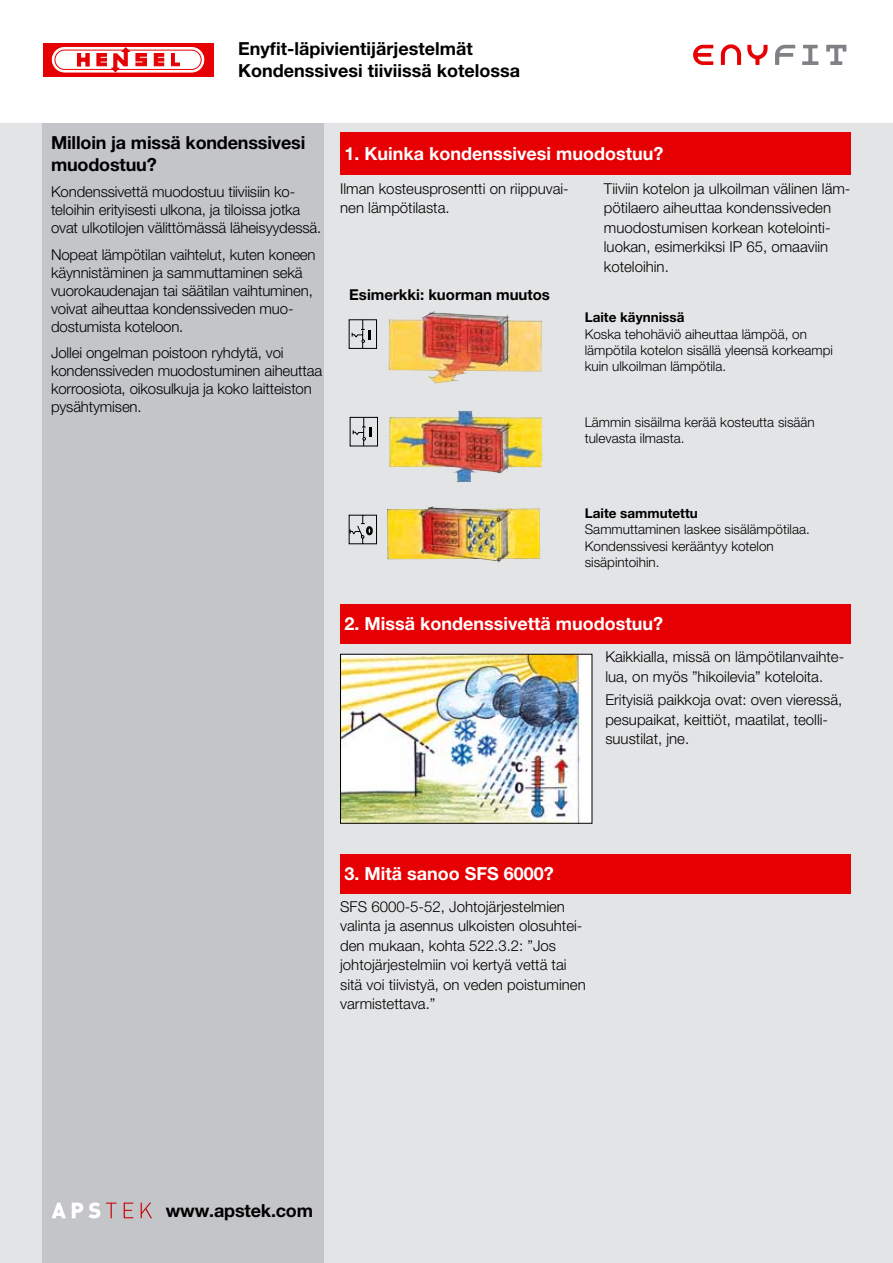
<style>
.page{position:relative;width:893px;height:1263px;background:#fff}
.page>*{position:absolute;margin:0;border:0;box-sizing:border-box;transform-origin:0 0}
.t1{font:700 18px/21.6px "Helvetica Neue LT Pro";color:#000}
.t2{font:700 18px "Helvetica Neue LT Pro";color:#fff}
.t3{font:300 15px/19.5px "Helvetica Neue LT Pro";color:#000}
.t4{font:700 15px "Helvetica Neue LT Pro";color:#000}
.t5{font:300 13.5px/16.2px "Helvetica Neue LT Pro";color:#000}
.t6{font:700 13.5px "Helvetica Neue LT Pro";color:#000}
</style>
<div class="page">
<div style="left:43px;top:43px;width:170px;height:33px;background:#e60003"></div>
<svg style="left:52px;top:47px;width:152px;height:26px"></svg>
<div style="left:0;top:123px;width:893px;height:1140px;background:#e3e4e6"></div>
<div style="left:340px;top:132px;width:510px;height:42px;background:#e60003"></div>
<div style="left:340px;top:604px;width:510px;height:40px;background:#e60003"></div>
<div style="left:340px;top:854px;width:510px;height:39px;background:#e60003"></div>
<img style="left:389px;top:410px;width:153px;height:73px">
<div style="left:350px;top:417px;width:28px;height:29px;border:1px solid #000"></div>
<svg style="left:353px;top:417px;width:18px;height:30px"></svg>
<svg style="left:349px;top:514px;width:28px;height:30px"></svg>
<img style="left:387px;top:506px;width:153px;height:57px">
<div style="left:349px;top:319px;width:28px;height:30px;border:1px solid #000"></div>
<svg style="left:352px;top:319px;width:19px;height:30px"></svg>
<img style="left:389px;top:311px;width:153px;height:72px">
<img style="left:342px;top:656px;width:248px;height:166px">
<div style="left:340px;top:654px;width:252px;height:170px;border:1px solid #000"></div>
<div style="left:43px;top:123px;width:281px;height:1140px;background:#c3c5c8"></div>
<svg style="left:747px;top:45px;width:21px;height:20px"></svg>
<svg style="left:693px;top:45px;width:20px;height:20px"></svg>
<svg style="left:721px;top:44px;width:20px;height:21px"></svg>
<svg style="left:802px;top:45px;width:16px;height:20px"></svg>
<svg style="left:826px;top:45px;width:20px;height:20px"></svg>
<svg style="left:775px;top:45px;width:20px;height:20px"></svg>
<svg style="left:106px;top:1202px;width:46px;height:16px"></svg>
<svg style="left:52px;top:1202px;width:48px;height:16px"></svg>
<p class="t1" style="left:238px;top:38px;width:283px">Enyfit-läpivientijärjestelmät<br>Kondenssivesi tiiviissä kotelossa</p>
<p class="t1" style="left:51px;top:131px;width:256px">Milloin ja missä kondenssivesi muodostuu?</p>
<p class="t3" style="left:51px;top:182px;width:272px;line-height:18px">Kondenssivettä muodostuu tiiviisiin ko&shy;teloihin erityisesti ulkona, ja tiloissa jotka ovat ulkotilojen välittömässä läheisyydessä.</p>
<p class="t3" style="left:51px;top:245px;width:266px;line-height:18px">Nopeat lämpötilan vaihtelut, kuten koneen käynnistäminen ja sammuttaminen sekä vuorokaudenajan tai säätilan vaihtuminen, voivat aiheuttaa kondenssiveden muo&shy;dostumista koteloon.</p>
<p class="t3" style="left:51px;top:343px;width:273px;line-height:18px">Jollei ongelman poistoon ryhdytä, voi kondenssiveden muodostuminen aiheuttaa korroosiota, oikosulkuja ja koko laitteiston pysähtymisen.</p>
<p class="t2" style="left:344px;top:142px;width:320px">1. Kuinka kondenssivesi muodostuu?</p>
<p class="t3" style="left:340px;top:178px;width:230px">Ilman kosteusprosentti on riippuvai&shy;nen lämpötilasta.</p>
<p class="t3" style="left:604px;top:178px;width:248px">Tiiviin kotelon ja ulkoilman välinen läm&shy;pötilaero aiheuttaa kondenssiveden muodostumisen korkean kotelointi&shy;luokan, esimerkiksi IP 65, omaaviin koteloihin.</p>
<p class="t4" style="left:349px;top:285px;width:202px">Esimerkki: kuorman muutos</p>
<p class="t6" style="left:585px;top:309px;width:101px">Laite käynnissä</p>
<p class="t5" style="left:585px;top:325px;width:250px">Koska tehohäviö aiheuttaa lämpöä, on lämpötila kotelon sisällä yleensä korkeampi kuin ulkoilman lämpötila.</p>
<p class="t5" style="left:585px;top:414px;width:232px">Lämmin sisäilma kerää kosteutta sisään tulevasta ilmasta.</p>
<p class="t6" style="left:585px;top:505px;width:114px">Laite sammutettu</p>
<p class="t5" style="left:585px;top:521px;width:227px">Sammuttaminen laskee sisälämpötilaa.<br>Kondenssivesi kerääntyy kotelon sisäpintoihin.</p>
<p class="t2" style="left:344px;top:613px;width:320px">2. Missä kondenssivettä muodostuu?</p>
<p class="t3" style="left:605px;top:647px;width:240px">Kaikkialla, missä on lämpötilanvaihte&shy;lua, on myös ”hikoilevia” koteloita.</p>
<p class="t3" style="left:605px;top:690px;width:239px">Erityisiä paikkoja ovat: oven vieressä, pesupaikat, keittiöt, maatilat, teolli&shy;suustilat, jne.</p>
<p class="t2" style="left:344px;top:862px;width:211px">3. Mitä sanoo SFS 6000?</p>
<p class="t3" style="left:340px;top:896px;width:247px">SFS 6000-5-52, Johtojärjestelmien valinta ja asennus ulkoisten olosuhtei&shy;den mukaan, kohta 522.3.2: ”Jos johtojärjestelmiin voi kertyä vettä tai sitä voi tiivistyä, on veden poistuminen varmistettava.”</p>
<p class="t1" style="left:166px;top:1199px;width:149px">www.apstek.com</p>
</div>
